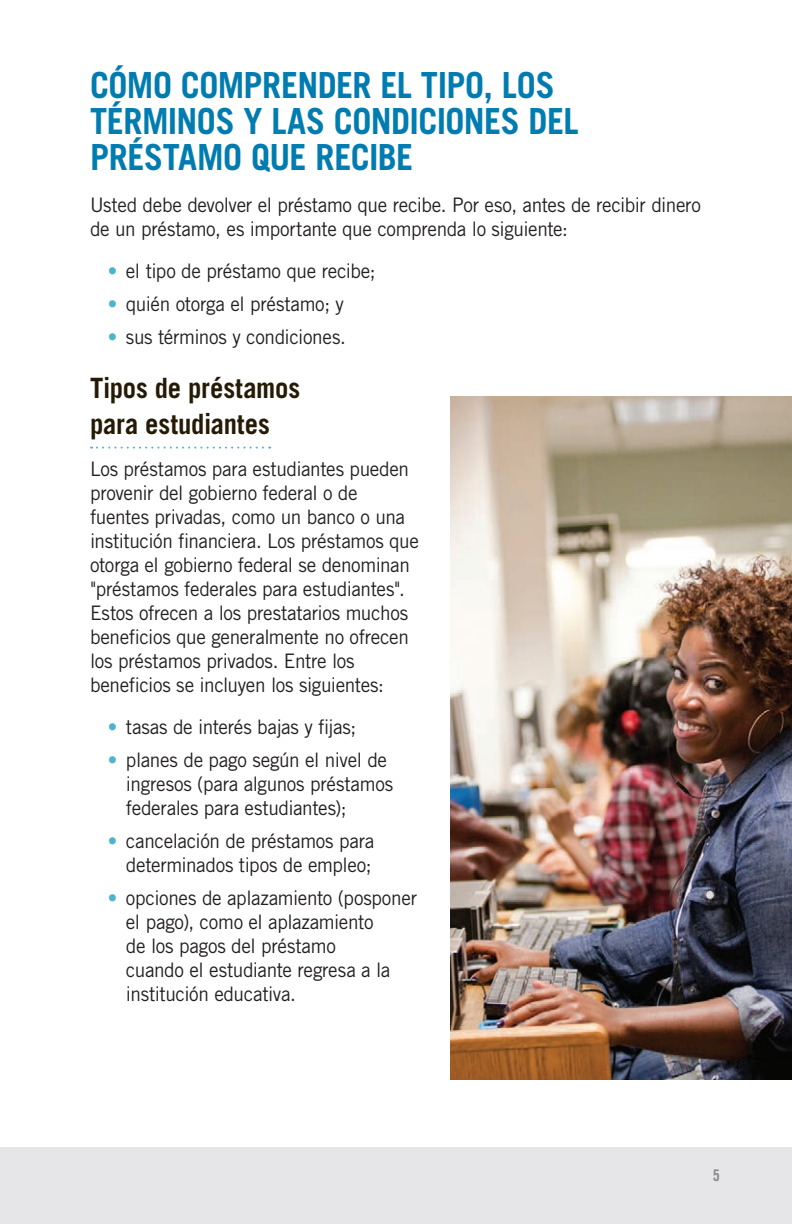
<style>
.page{position:relative;width:792px;height:1224px;background:#fff}
.page>*{position:absolute;margin:0;border:0;box-sizing:border-box;transform-origin:0 0}
.t1{font:700 36px/36px "Trade Gothic LT Std";letter-spacing:-.02em;color:#007cb1;scale:.95 1}
.t2{font:700 28px/36px "Trade Gothic LT Std";color:#251a05;scale:.95 1}
.t3{font:20px/24px "Trade Gothic LT Std";letter-spacing:-.02em;color:#231f20;scale:.95 1}
.t4{font:16px "Trade Gothic LT Std Bd Cn 20";color:#8a8a8e}
.s1{color:#4db3cf}
</style>
<div class="page">
<div style="left:0;top:1147px;width:792px;height:77px;background:#e6e6e8"></div>
<svg style="left:91px;top:447px;width:179px;height:2px"></svg>
<img style="left:450px;top:396px;width:342px;height:684px">
<h2 class="t1" style="left:90px;top:67px;width:516px">CÓMO COMPRENDER EL TIPO, LOS<br>TÉRMINOS Y LAS CONDICIONES DEL<br>PRÉSTAMO QUE RECIBE</h2>
<p class="t3" style="left:90px;top:193px;width:645px">Usted debe devolver el préstamo que recibe. Por eso, antes de recibir dinero de un préstamo, es importante que comprenda lo siguiente:</p>
<p class="t3" style="left:108px;top:259px;width:283px"><span class="s1">•</span> el tipo de préstamo que recibe;</p>
<p class="t3" style="left:108px;top:292px;width:250px"><span class="s1">•</span> quién otorga el préstamo; y</p>
<p class="t3" style="left:108px;top:325px;width:252px"><span class="s1">•</span> sus términos y condiciones.</p>
<h3 class="t2" style="left:90px;top:370px;width:223px">Tipos de préstamos para estudiantes</h3>
<p class="t3" style="left:90px;top:457px;width:348px">Los préstamos para estudiantes pueden provenir del gobierno federal o de fuentes privadas, como un banco o una institución financiera. Los préstamos que otorga el gobierno federal se denominan "préstamos federales para estudiantes".<br>Estos ofrecen a los prestatarios muchos beneficios que generalmente no ofrecen los préstamos privados. Entre los beneficios se incluyen los siguientes:</p>
<p class="t3" style="left:108px;top:715px;width:263px"><span class="s1">•</span> tasas de interés bajas y fijas;</p>
<p class="t3" style="left:126px;top:748px;width:283px;text-indent:-18px"><span class="s1">•</span> planes de pago según el nivel de ingresos (para algunos préstamos federales para estudiantes);</p>
<p class="t3" style="left:108px;top:829px;width:282px;text-align:right"><span class="s1">•</span> cancelación de préstamos para determinados tipos de empleo;</p>
<p class="t3" style="left:126px;top:886px;width:308px;text-indent:-18px"><span class="s1">•</span> opciones de aplazamiento (posponer el pago), como el aplazamiento<br>de los pagos del préstamo<br>cuando el estudiante regresa a la institución educativa.</p>
<p class="t4" style="left:713px;top:1166px;width:9px">5</p>
</div>
